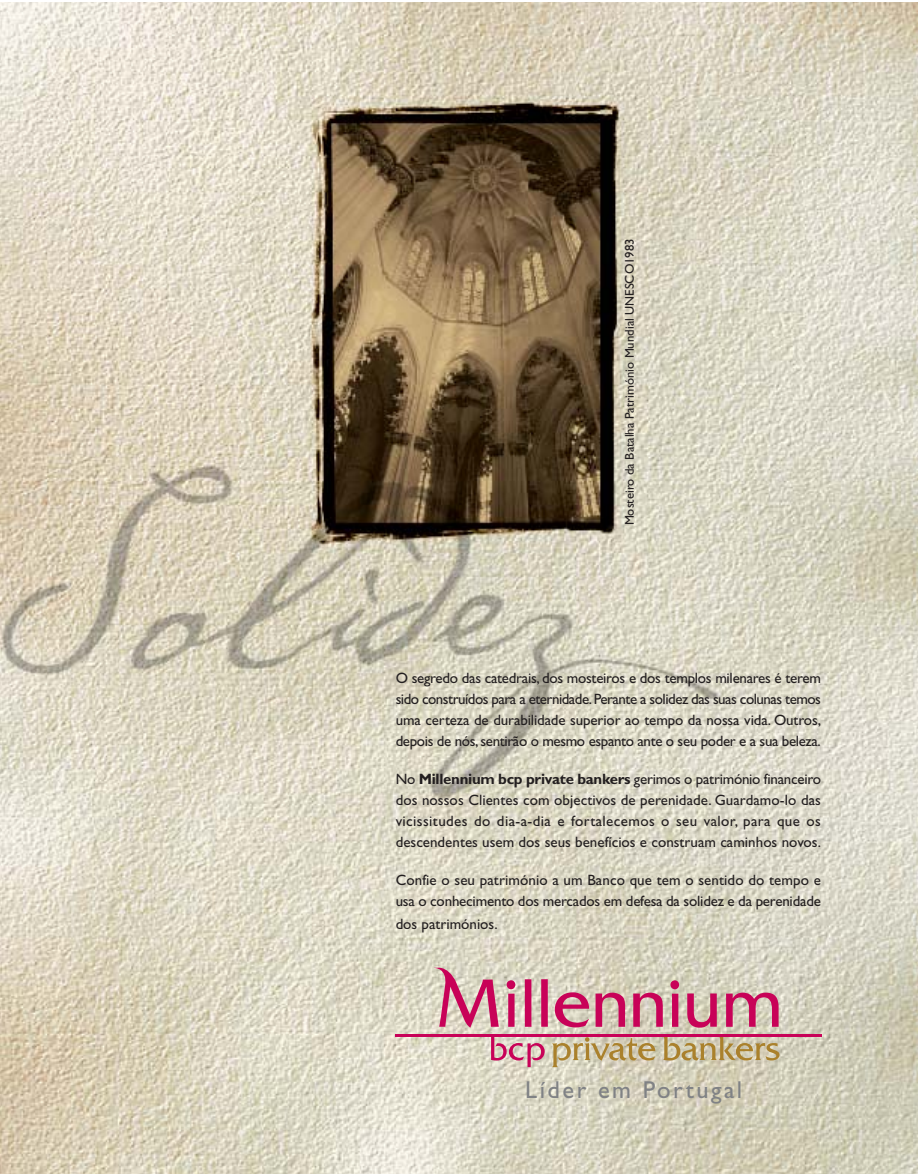
<style>
.page{position:relative;width:918px;height:1174px;background:#fff}
.page>*{position:absolute;margin:0;border:0;box-sizing:border-box;transform-origin:0 0}
.t1{font:24.45px "Gill Sans";letter-spacing:.1em;color:#808285}
.t2{font:15px/21px "Gill Sans";letter-spacing:-.01em;color:#231f20;text-align:justify}
.t3{font:12.75px "Gill Sans";color:#231f20}
.s1{font-weight:700}
</style>
<div class="page">
<img style="left:0;top:2px;width:918px;height:1172px">
<svg style="left:552px;top:1037px;width:103px;height:30px;background:#cbbd99"></svg>
<svg style="left:663px;top:1036px;width:117px;height:24px;background:#c6ad89"></svg>
<div style="left:507px;top:980px;width:8px;height:9px;background:#c80258;border-radius:50%"></div>
<svg style="left:508px;top:993px;width:7px;height:34px"></svg>
<svg style="left:525px;top:979px;width:7px;height:48px"></svg>
<svg style="left:541px;top:979px;width:7px;height:47px"></svg>
<svg style="left:433px;top:967px;width:66px;height:60px;background:#d595a3"></svg>
<svg style="left:555px;top:992px;width:34px;height:35px"></svg>
<div style="left:670px;top:980px;width:9px;height:9px;background:#c80258;border-radius:50%"></div>
<svg style="left:672px;top:993px;width:6px;height:34px"></svg>
<svg style="left:596px;top:992px;width:29px;height:35px"></svg>
<svg style="left:687px;top:993px;width:30px;height:34px"></svg>
<svg style="left:633px;top:992px;width:30px;height:35px"></svg>
<svg style="left:726px;top:992px;width:53px;height:35px;background:#ce7791"></svg>
<svg style="left:491px;top:1036px;width:54px;height:31px;background:#d79ba8"></svg>
<hr style="left:395px;top:1034px;width:427px;height:2px;background:#c80258">
<p class="t3" style="left:625px;top:525px;width:288px;rotate:-90deg">Mosteiro da Batalha Património Mundial UNESCO1983</p>
<p class="t2" style="left:396px;top:669px;width:427px">O segredo das catedrais, dos mosteiros e dos templos milenares é terem sido construídos para a eternidade. Perante a solidez das suas colunas temos uma certeza de durabilidade superior ao tempo da nossa vida. Outros, depois de nós, sentirão o mesmo espanto ante o seu poder e a sua beleza.</p>
<p class="t2" style="left:396px;top:770px;width:427px">No <span class="s1">Millennium bcp private bankers</span> gerimos o património financeiro dos nossos Clientes com objectivos de perenidade. Guardamo-lo das vicissitudes do dia-a-dia e fortalecemos o seu valor, para que os descendentes usem dos seus benefícios e construam caminhos novos.</p>
<p class="t2" style="left:396px;top:871px;width:427px">Confie o seu património a um Banco que tem o sentido do tempo e usa o conhecimento dos mercados em defesa da solidez e da perenidade</p>
<p class="t2" style="left:396px;top:915px;width:103px">dos patrimónios.</p>
<h1 class="t1" style="left:525px;top:1081px;width:219px">Líder em Portugal</h1>
</div>
